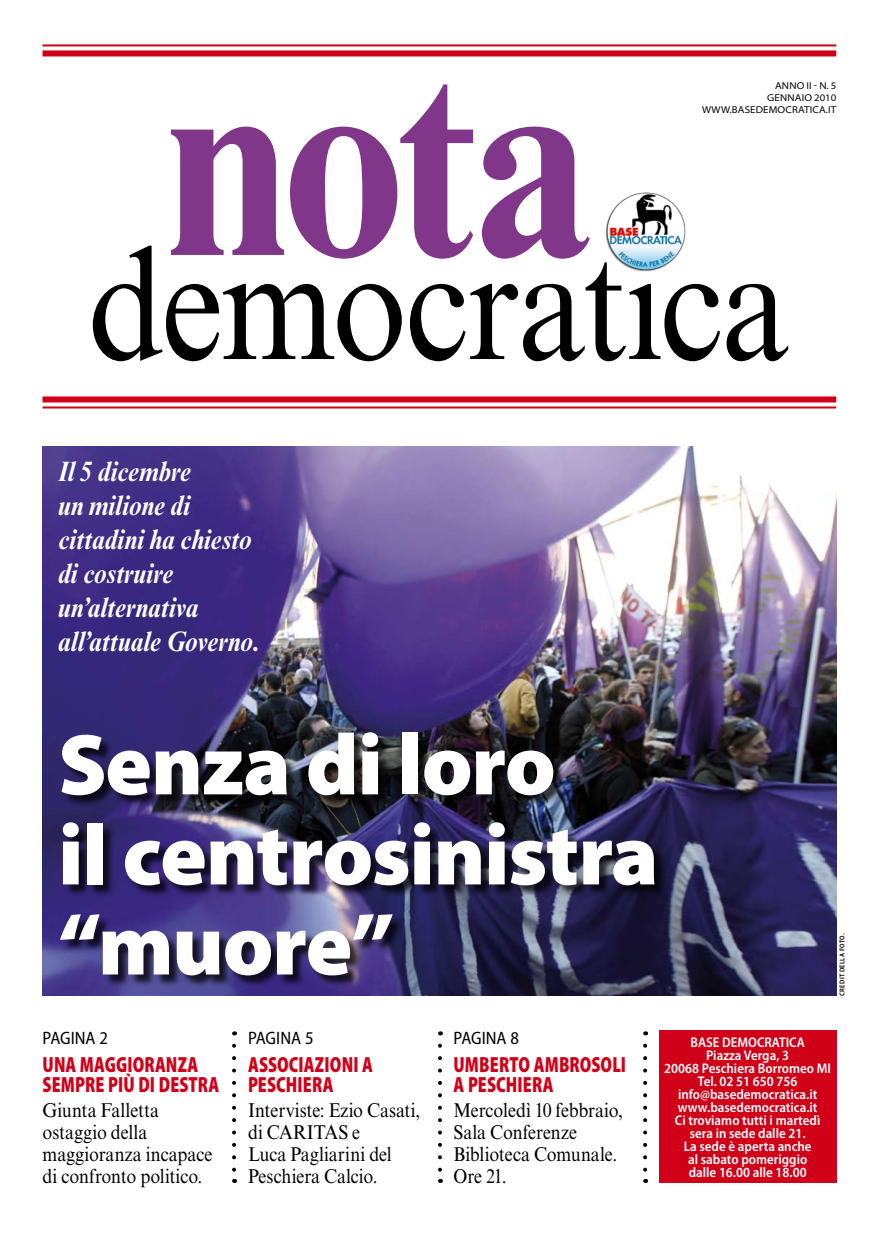
<style>
.page{position:relative;width:893px;height:1234px;background:#fff}
.page>*{position:absolute;margin:0;border:0;box-sizing:border-box;transform-origin:0 0}
.t1{font:700 269.9px "Times New Roman MT Std";color:#803689;scale:.9 1}
.t2{font:158px "Times New Roman MT Std";letter-spacing:-.015em;color:#000;scale:.88 1}
.t3{font:900 87px/90px "Myriad Pro";letter-spacing:-.02em;color:#fff}
.t4{font:italic 700 28px/34px "Times New Roman MT Std";letter-spacing:-.005em;color:#fff;scale:.9 1}
.t5{font:900 semi-condensed 22px/20px "Myriad Pro";letter-spacing:.01em;color:#d10019;scale:.8 1}
.t6{font:20px/22px "Times New Roman MT Std";letter-spacing:-.005em;color:#000;scale:.9 1}
.t7{font:semi-condensed 18px "Myriad Pro";letter-spacing:-.005em;color:#000}
.t8{font:600 semi-condensed 14px "Myriad Pro";color:#fff}
.t9{font:semi-expanded 10px/12px "Myriad Pro";letter-spacing:.015em;color:#000;text-align:right}
.t10{font:600 semi-condensed 7px "Myriad Pro";letter-spacing:.04em;color:#000}
</style>
<div class="page">
<hr style="left:43px;top:44px;width:793px;height:2px;background:#d10019">
<div style="left:43px;top:50px;width:793px;height:6px;background:#d10019"></div>
<img style="left:43px;top:446px;width:793px;height:549px">
<div style="left:61px;top:733px;width:606px;height:255px;background:#000;opacity:.75"></div>
<div style="left:659px;top:1029px;width:177px;height:153px;background:#d10019"></div>
<img style="left:603px;top:190px;width:84px;height:84px;border-radius:50%">
<hr style="left:43px;top:406px;width:793px;height:2px;background:#d10019">
<div style="left:43px;top:396px;width:793px;height:6px;background:#d10019"></div>
<svg style="left:232px;top:1045px;width:4px;height:137px"></svg>
<svg style="left:438px;top:1045px;width:4px;height:137px"></svg>
<svg style="left:643px;top:1045px;width:4px;height:137px"></svg>
<p class="t9" style="left:702px;top:80px;width:136px">ANNO II - N. 5<br>GENNAIO 2010<br>WWW.BASEDEMOCRATI CA.IT</p>
<h1 class="t1" style="left:167px;top:-4px;width:476px">nota</h1>
<h2 class="t2" style="left:88px;top:214px;width:799px">democratica</h2>
<h3 class="t4" style="left:58px;top:454px;width:225px">Il 5 dicembre<br>un milione di cittadini ha chiesto di costruire un’alternativa all’attuale Governo.</h3>
<h3 class="t3" style="left:58px;top:716px;width:602px">Senza di loro<br>il centrosinistra “muore”</h3>
<p class="t10" style="left:838px;top:995px;width:63px;rotate:-90deg">credit della foto.</p>
<p class="t7" style="left:43px;top:1027px;width:67px">PAGINA 2</p>
<h3 class="t5" style="left:43px;top:1054px;width:222px">UNA MAGGIORANZA<br>SEMPRE PIÙ DI DESTRA</h3>
<h3 class="t6" style="left:43px;top:1098px;width:190px">Giunta Falletta ostaggio della maggioranza incapace di confronto politico.</h3>
<p class="t7" style="left:248px;top:1027px;width:67px">PAGINA 5</p>
<h3 class="t5" style="left:248px;top:1054px;width:158px">ASSOCIAZIONI A<br>PESCHIERA</h3>
<h3 class="t6" style="left:248px;top:1098px;width:193px">Interviste: Ezio Casati, di CARITAS e<br>Luca Pagliarini del<br>Peschiera Calcio.</h3>
<p class="t7" style="left:454px;top:1027px;width:67px">PAGINA 8</p>
<h3 class="t5" style="left:454px;top:1054px;width:217px">UMBERTO AMBROSOLI<br>A PESCHIERA</h3>
<h3 class="t6" style="left:454px;top:1098px;width:190px">Mercoledì 10 febbraio,<br>Sala Conferenze<br>Biblioteca Comunale.<br>Ore 21.</h3>
<p class="t8" style="left:690px;top:1034px;width:66px">BASE DEMOCRATICA</p>
<p class="t8" style="left:706px;top:1047px;width:85px">Piazza Verga, 3</p>
<p class="t8" style="left:664px;top:1060px;width:167px">20068 Peschiera Borromeo MI</p>
<p class="t8" style="left:698px;top:1073px;width:101px">Tel. 02 51 650 756</p>
<p class="t8" style="left:678px;top:1086px;width:141px">info@basedemocratica.it</p>
<p class="t8" style="left:678px;top:1099px;width:141px">www.basedemocratica.it</p>
<p class="t8" style="left:675px;top:1112px;width:147px">Ci troviamo tutti i martedì</p>
<p class="t8" style="left:690px;top:1125px;width:117px">sera in sede dalle 21.</p>
<p class="t8" style="left:684px;top:1138px;width:129px">La sede è aperta anche</p>
<p class="t8" style="left:688px;top:1151px;width:121px">al sabato pomeriggio</p>
<p class="t8" style="left:689px;top:1164px;width:120px">dalle 16.00 alle 18.00</p>
</div>
